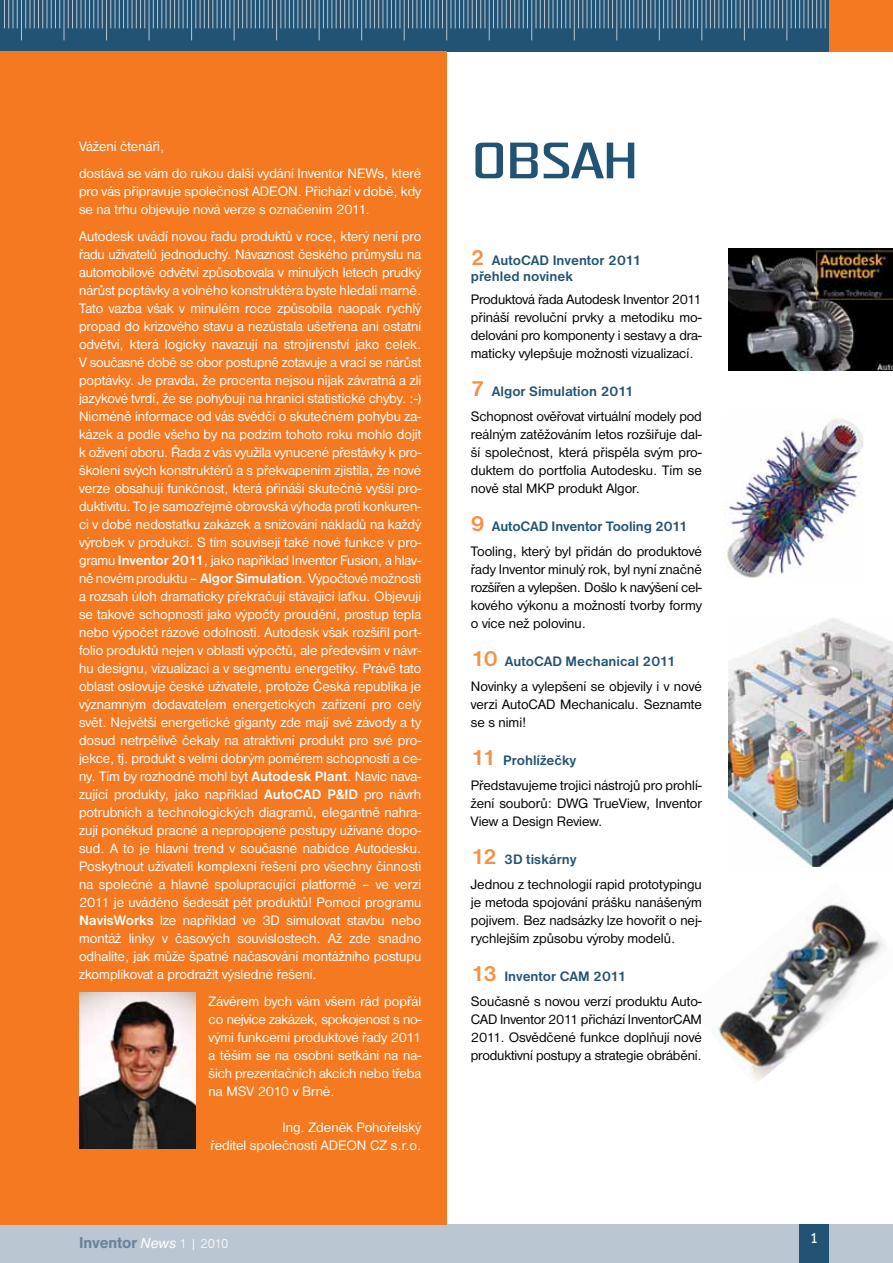
<style>
.page{position:relative;width:893px;height:1263px;background:#fff}
.page>*{position:absolute;margin:0;border:0;box-sizing:border-box;transform-origin:0 0}
.t1{font:700 51px "Teuton Hell CE";letter-spacing:-.03em;color:#225375;scale:1.3 1}
.t2{font:500 16.5px "Nimbus San No 5 TCE";color:#6a829e}
.t3{font:14.25px/18px "Nimbus San DEE";color:#fff}
.t4{font:14.25px/18px "Nimbus San DEE";color:#000}
.t5{font:700 14.25px/16.5px "Nimbus San DEE";color:#225375}
.t6{font:700 14.25px "Teuton Hell CE";color:#fff}
.s1{font-weight:700}
.s2{font-family:"Nimbus San DEE";font-weight:400;font-style:italic;font-size:15px;color:#fff}
.s3{font-family:"Nimbus San DEE Ligh";font-weight:400;font-size:13.5px;color:#fff}
.s4{font-size:22.5px;color:#f79045}
.s5{font-weight:700;font-size:22.5px;color:#f79045}
.s6{font-weight:700;color:#225375}
</style>
<div class="page">
<img style="left:712px;top:903px;width:172px;height:179px">
<div style="left:0;top:0;width:893px;height:51px;background:#225375"></div>
<div style="left:829px;top:0;width:64px;height:51px;background:#f47920"></div>
<div style="left:0;top:1224px;width:893px;height:39px;background:#bac6d2"></div>
<div style="left:799px;top:1224px;width:30px;height:39px;background:#225375"></div>
<div style="left:0;top:51px;width:446px;height:1173px;background:#f47920"></div>
<img style="left:80px;top:992px;width:116px;height:156px">
<img style="left:729px;top:248px;width:164px;height:123px">
<img style="left:724px;top:413px;width:139px;height:166px">
<img style="left:728px;top:618px;width:165px;height:249px">
<svg style="left:4px;top:0;width:14px;height:28px"></svg>
<svg style="left:25px;top:0;width:35px;height:28px"></svg>
<svg style="left:68px;top:0;width:35px;height:28px"></svg>
<svg style="left:111px;top:0;width:35px;height:28px"></svg>
<svg style="left:153px;top:0;width:35px;height:28px"></svg>
<svg style="left:196px;top:0;width:35px;height:28px"></svg>
<svg style="left:238px;top:0;width:35px;height:28px"></svg>
<svg style="left:281px;top:0;width:35px;height:28px"></svg>
<svg style="left:323px;top:0;width:35px;height:28px"></svg>
<svg style="left:366px;top:0;width:35px;height:28px"></svg>
<svg style="left:408px;top:0;width:35px;height:28px"></svg>
<svg style="left:451px;top:0;width:35px;height:28px"></svg>
<svg style="left:493px;top:0;width:35px;height:28px"></svg>
<svg style="left:536px;top:0;width:35px;height:28px"></svg>
<svg style="left:578px;top:0;width:35px;height:28px"></svg>
<svg style="left:621px;top:0;width:35px;height:28px"></svg>
<svg style="left:663px;top:0;width:35px;height:28px"></svg>
<svg style="left:706px;top:0;width:35px;height:28px"></svg>
<svg style="left:748px;top:0;width:35px;height:28px"></svg>
<svg style="left:791px;top:0;width:35px;height:28px"></svg>
<hr style="left:21px;top:0;width:1px;height:40px;background:#bac6d2">
<hr style="left:64px;top:0;width:1px;height:40px;background:#bac6d2">
<hr style="left:106px;top:0;width:1px;height:40px;background:#bac6d2">
<hr style="left:149px;top:0;width:1px;height:40px;background:#bac6d2">
<hr style="left:191px;top:0;width:1px;height:40px;background:#bac6d2">
<hr style="left:234px;top:0;width:1px;height:40px;background:#bac6d2">
<hr style="left:276px;top:0;width:1px;height:40px;background:#bac6d2">
<hr style="left:319px;top:0;width:1px;height:40px;background:#bac6d2">
<hr style="left:361px;top:0;width:1px;height:40px;background:#bac6d2">
<hr style="left:404px;top:0;width:1px;height:40px;background:#bac6d2">
<hr style="left:446px;top:0;width:1px;height:40px;background:#bac6d2">
<hr style="left:489px;top:0;width:1px;height:40px;background:#bac6d2">
<hr style="left:531px;top:0;width:1px;height:40px;background:#bac6d2">
<hr style="left:574px;top:0;width:1px;height:40px;background:#bac6d2">
<hr style="left:617px;top:0;width:1px;height:40px;background:#bac6d2">
<hr style="left:659px;top:0;width:1px;height:40px;background:#bac6d2">
<hr style="left:702px;top:0;width:1px;height:40px;background:#bac6d2">
<hr style="left:744px;top:0;width:1px;height:40px;background:#bac6d2">
<hr style="left:787px;top:0;width:1px;height:40px;background:#bac6d2">
<p class="t3" style="left:79px;top:133px;width:344px;line-height:27px">Vážení čtenáři,<br>dostává se vám do rukou další vydání Inventor NEWs, které</p>
<p class="t3" style="left:79px;top:183px;width:344px">pro vás připravuje společnost ADEON. Přichází v době, kdy se na trhu objevuje nová verze s označením 2011.</p>
<p class="t3" style="left:79px;top:228px;width:344px;text-align:justify">Autodesk uvádí novou řadu produktů v roce, který není pro řadu uživatelů jednoduchý. Návaznost českého průmyslu na automobilové odvětví způsobovala v minulých letech prudký nárůst poptávky a volného konstruktéra byste hledali marně.<br>Tato vazba však v minulém roce způsobila naopak rychlý propad do krizového stavu a nezůstala ušetřena ani ostatní odvětví, která logicky navazují na strojírenství jako celek.<br>V současné době se obor postupně zotavuje a vrací se nárůst poptávky. Je pravda, že procenta nejsou nijak závratná a zlí jazykové tvrdí, že se pohybují na hranici statistické chyby. :-)<br>Nicméně informace od vás svědčí o skutečném pohybu za&shy;kázek a podle všeho by na podzim tohoto roku mohlo dojít k oživení oboru. Řada z vás využila vynucené přestávky k pro&shy;školení svých konstruktérů a s překvapením zjistila, že nové verze obsahují funkčnost, která přináší skutečně vyšší pro&shy;duktivitu. To je samozřejmě obrovská výhoda proti konkuren&shy;ci v době nedostatku zakázek a snižování nákladů na každý výrobek v produkci. S tím souvisejí také nové funkce v pro&shy;gramu <span class="s1">Inventor 2011</span>, jako například Inventor Fusion, a hlav&shy;ně novém produktu – <span class="s1">Algor Simulation</span>. Výpočtové možnosti a rozsah úloh dramaticky překračují stávající laťku. Objevují se takové schopnosti jako výpočty proudění, prostup tepla nebo výpočet rázové odolnosti. Autodesk však rozšířil port&shy;folio produktů nejen v oblasti výpočtů, ale především v návr&shy;hu designu, vizualizaci a v segmentu energetiky. Právě tato oblast oslovuje české uživatele, protože Česká republika je významným dodavatelem energetických zařízení pro celý svět. Největší energetické giganty zde mají své závody a ty dosud netrpělivě čekaly na atraktivní produkt pro své pro&shy;jekce, tj. produkt s velmi dobrým poměrem schopností a ce&shy;ny. Tím by rozhodně mohl být <span class="s1">Autodesk Plant</span>. Navíc nava&shy;zující produkty, jako například <span class="s1">AutoCAD P&amp;ID</span> pro návrh potrubních a technologických diagramů, elegantně nahra&shy;zují poněkud pracné a nepropojené postupy užívané dopo&shy;sud. A to je hlavní trend v současné nabídce Autodesku.<br>Poskytnout uživateli komplexní řešení pro všechny činnosti na společné a hlavně spolupracující platformě – ve verzi 2011 je uváděno šedesát pět produktů! Pomocí programu <span class="s1">NavisWorks</span> lze například ve 3D simulovat stavbu nebo montáž linky v časových souvislostech. Až zde snadno odhalíte, jak může špatné načasování montážního postupu zkomplikovat a prodražit výsledné řešení.</p>
<p class="t3" style="left:209px;top:993px;width:214px;text-align:justify">Závěrem bych vám všem rád popřál co nejvíce zakázek, spokojenost s no&shy;vými funkcemi produktové řady 2011 a těším se na osobní setkání na na&shy;šich prezentačních akcích nebo třeba na MSV 2010 v Brně.</p>
<p class="t3" style="left:210px;top:1119px;width:212px;text-align:right">Ing. Zdeněk Pohořelský<br>ředitel společnosti ADEON CZ s.r.o.</p>
<p class="t2" style="left:79px;top:1233px;width:151px">Inventor <span class="s2">News</span> <span class="s3">1 | 2010</span></p>
<h1 class="t1" style="left:471px;top:135px;width:131px">OBSAH</h1>
<p class="t5" style="left:471px;top:252px;width:172px"><span class="s4">2</span> AutoCAD Inventor 2011 přehled novinek</p>
<p class="t4" style="left:471px;top:291px;width:233px;text-align:justify">Produktová řada Autodesk Inventor 2011 přináší revoluční prvky a metodiku mo&shy;delování pro komponenty i sestavy a dra&shy;maticky vylepšuje možnosti vizualizací.</p>
<p class="t4" style="left:471px;top:379px;width:233px;line-height:25.2px"><span class="s5">7</span> <span class="s6">Algor Simulation 2011<br></span>Schopnost ověřovat virtuální modely pod</p>
<p class="t4" style="left:471px;top:426px;width:233px;text-align:justify">reálným zatěžováním letos rozšiřuje dal&shy;ší společnost, která přispěla svým pro&shy;duktem do portfolia Autodesku. Tím se nově stal MKP produkt Algor.</p>
<p class="t4" style="left:471px;top:514px;width:233px;line-height:25.2px"><span class="s5">9</span> <span class="s6">AutoCAD Inventor Tooling 2011<br></span>Tooling, který byl přidán do produktové</p>
<p class="t4" style="left:471px;top:561px;width:233px;text-align:justify">řady Inventor minulý rok, byl nyní značně rozšířen a vylepšen. Došlo k navýšení cel&shy;kového výkonu a možností tvorby formy o více než polovinu.</p>
<p class="t4" style="left:471px;top:649px;width:233px;line-height:25.2px"><span class="s5">10</span> <span class="s6">AutoCAD Mechanical 2011<br></span>Novinky a vylepšení se objevily i v nové</p>
<p class="t4" style="left:471px;top:696px;width:233px">verzi AutoCAD Mechanicalu. Seznamte se s nimi!</p>
<p class="t4" style="left:471px;top:748px;width:233px;line-height:25.2px"><span class="s5">11</span> <span class="s6">Prohlížečky<br></span>Představujeme trojici nástrojů pro prohlí-</p>
<p class="t4" style="left:471px;top:795px;width:233px">žení souborů: DWG TrueView, Inventor<br>View a Design Review.</p>
<p class="t4" style="left:471px;top:847px;width:233px;line-height:25.2px"><span class="s5">12</span> <span class="s6">3D tiskárny<br></span>Jednou z technologií rapid prototypingu</p>
<p class="t4" style="left:471px;top:894px;width:233px;text-align:justify">je metoda spojování prášku nanášeným pojivem. Bez nadsázky lze hovořit o nej&shy;rychlejším způsobu výroby modelů.</p>
<p class="t4" style="left:471px;top:964px;width:233px;line-height:25.2px"><span class="s5">13</span> <span class="s6">Inventor CAM 2011<br></span>Současně s novou verzí produktu Auto-</p>
<p class="t4" style="left:471px;top:1011px;width:233px;text-align:justify">CAD Inventor 2011 přichází InventorCAM 2011. Osvědčené funkce doplňují nové produktivní postupy a strategie obrábění.</p>
<p class="t6" style="left:810px;top:1231px;width:9px">1</p>
</div>
